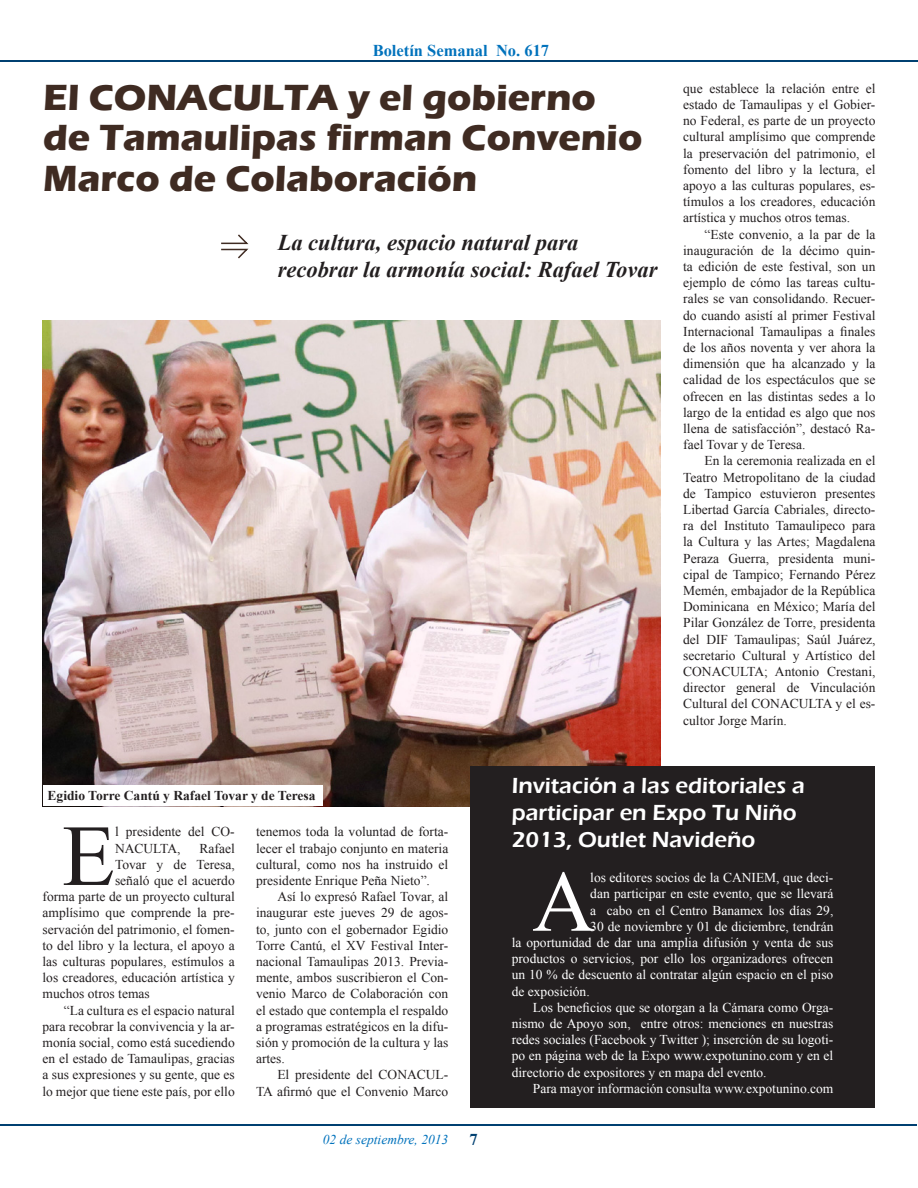
<style>
.page{position:relative;width:918px;height:1188px;background:#fff}
.page>*{position:absolute;margin:0;border:0;box-sizing:border-box;transform-origin:0 0}
.Cuerpo_de_Texto{font:86.85px "Times New Roman";color:#231f20}
.Cuerpo_de_Texto-2{font:86.85px "Times New Roman";color:#fff}
.Cabeza_principal{font:700 37.5px/40.5px "Eras ITC";color:#3f2b22}
.Cabeza_secundaria{font:600 22.5px/27px "Eras ITC";color:#fff}
.Bajada{font:italic 700 22.5px/27px "Times New Roman";color:#231f20}
.t1{font:700 16.5px "Times New Roman";color:#0072bc}
.t2{font:700 16.5px "Times New Roman";color:#004071}
.Cuerpo_de_Texto-3{font:13.5px/16.2px "Times New Roman";color:#231f20;text-align:justify}
.Cuerpo_de_Texto-4{font:13.5px/16.2px "Times New Roman";color:#fff;text-align:justify}
.Pie_de_foto{font:700 13.5px "Times New Roman";color:#231f20}
.t3{font:italic 13.5px "Times New Roman";color:#0072bc}
</style>
<div class="page">
<hr style="left:0;top:1124px;width:917px;height:2px;background:#004071">
<hr style="left:0;top:60px;width:917px;height:2px;background:#004071">
<img style="left:43px;top:320px;width:618px;height:487px">
<div style="left:43px;top:785px;width:280px;height:21px;background:#fff"></div>
<div style="left:470px;top:766px;width:405px;height:342px;background:#231f20"></div>
<svg style="left:221px;top:234px;width:28px;height:25px"></svg>
<p class="t1" style="left:373px;top:39px;width:178px">Boletín Semanal No. 617</p>
<p class="Cabeza_principal" style="left:43px;top:77px;width:601px">El CONACULTA y el gobierno de Tamaulipas firman Convenio<br>Marco de Colaboración</p>
<p class="Bajada" style="left:278px;top:228px;width:381px">La cultura, espacio natural para recobrar la armonía social: Rafael Tovar</p>
<p class="Cuerpo_de_Texto-3" style="left:683px;top:80px;width:194px">que establece la relación entre el estado de Tamaulipas y el Gobier&shy;no Federal, es parte de un proyecto cultural amplísimo que comprende la preservación del patrimonio, el fomento del libro y la lectura, el apoyo a las culturas populares, es&shy;tímulos a los creadores, educación artística y muchos otros temas.</p>
<p class="Cuerpo_de_Texto-3" style="left:683px;top:226px;width:194px;text-indent:21px">“Este convenio, a la par de la inauguración de la décimo quin&shy;ta edición de este festival, son un ejemplo de cómo las tareas cultu&shy;rales se van consolidando. Recuer&shy;do cuando asistí al primer Festival Internacional Tamaulipas a finales de los años noventa y ver ahora la dimensión que ha alcanzado y la calidad de los espectáculos que se ofrecen en las distintas sedes a lo largo de la entidad es algo que nos llena de satisfacción”, destacó Ra&shy;fael Tovar y de Teresa.</p>
<p class="Cuerpo_de_Texto-3" style="left:683px;top:453px;width:194px;text-indent:21px">En la ceremonia realizada en el Teatro Metropolitano de la ciudad de Tampico estuvieron presentes Libertad García Cabriales, directo&shy;ra del Instituto Tamaulipeco para la Cultura y las Artes; Magdalena Peraza Guerra, presidenta muni&shy;cipal de Tampico; Fernando Pérez Memén, embajador de la República Dominicana en México; María del Pilar González de Torre, presidenta del DIF Tamaulipas; Saúl Juárez, secretario Cultural y Artístico del CONACULTA; Antonio Crestani, director general de Vinculación Cultural del CONACULTA y el es&shy;cultor Jorge Marín.</p>
<p class="Pie_de_foto" style="left:48px;top:786px;width:269px">Egidio Torre Cantú y Rafael Tovar y de Teresa</p>
<p class="Cuerpo_de_Texto" style="left:62px;top:798px;width:55px">E</p>
<p class="Cuerpo_de_Texto-3" style="left:115px;top:824px;width:121px">l presidente del CO-<br>NACULTA,</p>
<p class="Cuerpo_de_Texto-3" style="left:200px;top:840px;width:37px">Rafael</p>
<p class="Cuerpo_de_Texto-3" style="left:115px;top:856px;width:121px">Tovar y de Teresa,</p>
<p class="Cuerpo_de_Texto-3" style="left:115px;top:872px;width:121px">señaló que el acuerdo</p>
<p class="Cuerpo_de_Texto-3" style="left:43px;top:888px;width:194px">forma parte de un proyecto cultural</p>
<p class="Cuerpo_de_Texto-3" style="left:43px;top:905px;width:194px">amplísimo que comprende la pre-</p>
<p class="Cuerpo_de_Texto-3" style="left:43px;top:921px;width:194px">servación del patrimonio, el fomen-</p>
<p class="Cuerpo_de_Texto-3" style="left:43px;top:937px;width:194px">to del libro y la lectura, el apoyo a</p>
<p class="Cuerpo_de_Texto-3" style="left:43px;top:953px;width:194px">las culturas populares, estímulos a</p>
<p class="Cuerpo_de_Texto-3" style="left:43px;top:969px;width:194px">los creadores, educación artística y</p>
<p class="Cuerpo_de_Texto-3" style="left:43px;top:986px;width:109px">muchos otros temas</p>
<p class="Cuerpo_de_Texto-3" style="left:43px;top:1002px;width:194px;text-indent:21px">“La cultura es el espacio natural para recobrar la convivencia y la ar&shy;monía social, como está sucediendo en el estado de Tamaulipas, gracias a sus expresiones y su gente, que es lo mejor que tiene este país, por ello</p>
<p class="Cuerpo_de_Texto-3" style="left:256px;top:824px;width:194px">tenemos toda la voluntad de forta&shy;lecer el trabajo conjunto en materia cultural, como nos ha instruido el presidente Enrique Peña Nieto”.</p>
<p class="Cuerpo_de_Texto-3" style="left:256px;top:888px;width:194px;text-indent:21px">Así lo expresó Rafael Tovar, al inaugurar este jueves 29 de agos&shy;to, junto con el gobernador Egidio Torre Cantú, el XV Festival Inter&shy;nacional Tamaulipas 2013. Previa&shy;mente, ambos suscribieron el Con&shy;venio Marco de Colaboración con el estado que contempla el respaldo a programas estratégicos en la difu&shy;sión y promoción de la cultura y las artes.</p>
<p class="Cuerpo_de_Texto-3" style="left:256px;top:1067px;width:194px;text-align:right">El presidente del CONACUL-<br>TA afirmó que el Convenio Marco</p>
<p class="t3" style="left:323px;top:1130px;width:127px">02 de septiembre, 2013</p>
<p class="t2" style="left:470px;top:1129px;width:10px">7</p>
<p class="Cabeza_secundaria" style="left:512px;top:772px;width:295px">Invitación a las editoriales a participar en Expo Tu Niño<br>2013, Outlet Navideño</p>
<p class="Cuerpo_de_Texto-2" style="left:532px;top:843px;width:64px">A</p>
<p class="Cuerpo_de_Texto-4" style="left:590px;top:869px;width:245px">los editores socios de la CANIEM, que deci-</p>
<p class="Cuerpo_de_Texto-4" style="left:590px;top:886px;width:245px">dan participar en este evento, que se llevará</p>
<p class="Cuerpo_de_Texto-4" style="left:590px;top:902px;width:245px">a cabo en el Centro Banamex los días 29,</p>
<p class="Cuerpo_de_Texto-4" style="left:590px;top:918px;width:245px">30 de noviembre y 01 de diciembre, tendrán</p>
<p class="Cuerpo_de_Texto-4" style="left:512px;top:934px;width:323px">la oportunidad de dar una amplia difusión y venta de sus</p>
<p class="Cuerpo_de_Texto-4" style="left:512px;top:950px;width:323px">productos o servicios, por ello los organizadores ofrecen</p>
<p class="Cuerpo_de_Texto-4" style="left:512px;top:967px;width:323px">un 10 % de descuento al contratar algún espacio en el piso</p>
<p class="Cuerpo_de_Texto-4" style="left:512px;top:983px;width:79px">de exposición.</p>
<p class="Cuerpo_de_Texto-4" style="left:512px;top:999px;width:323px;text-indent:21px">Los beneficios que se otorgan a la Cámara como Orga&shy;nismo de Apoyo son, entre otros: menciones en nuestras redes sociales (Facebook y Twitter ); inserción de su logoti&shy;po en página web de la Expo www.expotunino.com y en el directorio de expositores y en mapa del evento.</p>
<p class="Cuerpo_de_Texto-4" style="left:533px;top:1080px;width:302px">Para mayor información consulta www.expotunino.com</p>
</div>
